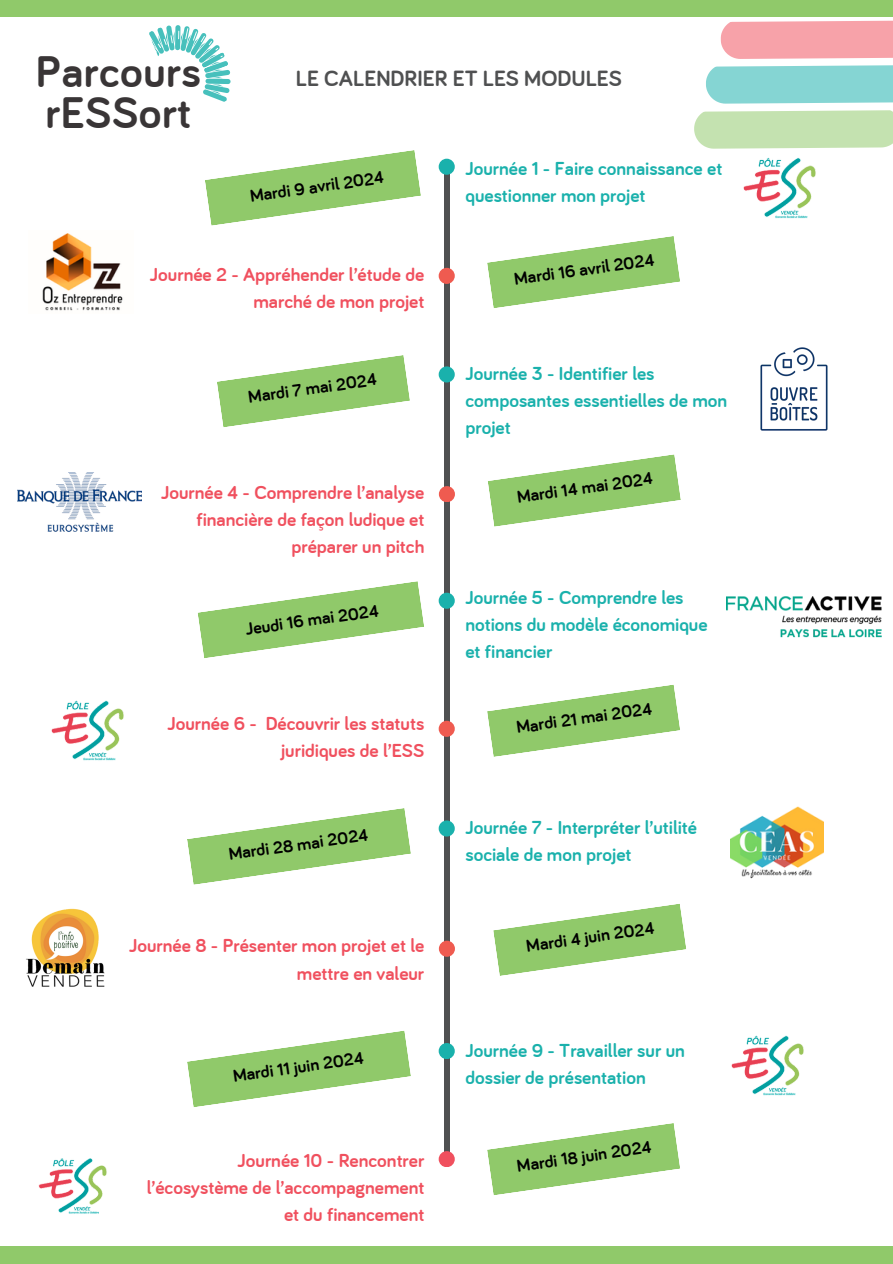
<style>
.page{position:relative;width:893px;height:1264px;background:#fff}
.page>*{position:absolute;margin:0;border:0;box-sizing:border-box;transform-origin:0 0}
.t1{font:700 45.9px/41.2px "Bariol";letter-spacing:.01em;color:#393536}
.t2{font:700 22.8px "Bariol";color:#4f5051}
.t3{font:700 19.5px/27px "Bariol";color:#f0505e;text-align:right}
.t4{font:700 19.5px/27px "Bariol";color:#1ab1ac}
.t5{font:700 18px "Bariol";color:#000}
</style>
<div class="page">
<img style="left:743px;top:158px;width:73px;height:61px">
<svg style="left:205px;top:150px;width:216px;height:76px"></svg>
<img style="left:26px;top:908px;width:79px;height:79px">
<svg style="left:187px;top:808px;width:224px;height:76px"></svg>
<img style="left:730px;top:806px;width:93px;height:73px">
<svg style="left:487px;top:685px;width:193px;height:72px"></svg>
<img style="left:51px;top:700px;width:73px;height:61px">
<svg style="left:198px;top:581px;width:226px;height:77px"></svg>
<div style="left:444px;top:163px;width:6px;height:995px;background:#4f5051"></div>
<div style="left:438px;top:159px;width:16px;height:15px;background:#1ab1ac;border-radius:50%"></div>
<svg style="left:487px;top:236px;width:193px;height:72px"></svg>
<div style="left:438px;top:268px;width:16px;height:15px;background:#ef5b50;border-radius:50%"></div>
<svg style="left:217px;top:355px;width:193px;height:72px"></svg>
<div style="left:438px;top:366px;width:16px;height:16px;background:#1ab1ac;border-radius:50%"></div>
<img style="left:726px;top:596px;width:155px;height:42px">
<svg style="left:488px;top:454px;width:192px;height:73px"></svg>
<div style="left:439px;top:486px;width:15px;height:16px;background:#ef5b50;border-radius:50%"></div>
<div style="left:438px;top:592px;width:16px;height:16px;background:#1ab1ac;border-radius:50%"></div>
<div style="left:438px;top:720px;width:16px;height:16px;background:#ef5b50;border-radius:50%"></div>
<div style="left:438px;top:820px;width:16px;height:16px;background:#1ab1ac;border-radius:50%"></div>
<div style="left:438px;top:1151px;width:16px;height:15px;background:#f0505e;border-radius:50%"></div>
<div style="left:0;top:0;width:892px;height:17px;background:#90c96a"></div>
<div style="left:0;top:1246px;width:892px;height:17px;background:#90c96a"></div>
<img style="left:38px;top:1158px;width:69px;height:56px">
<svg style="left:694px;top:110px;width:198px;height:39px;background:#c7e3b5"></svg>
<svg style="left:706px;top:65px;width:186px;height:39px;background:#8dd7d5"></svg>
<svg style="left:720px;top:20px;width:172px;height:39px;background:#f7a8af"></svg>
<svg style="left:149px;top:25px;width:82px;height:77px"></svg>
<div style="left:439px;top:940px;width:15px;height:16px;background:#ef5b50;border-radius:50%"></div>
<svg style="left:493px;top:904px;width:193px;height:72px"></svg>
<img style="left:760px;top:347px;width:68px;height:84px">
<img style="left:18px;top:472px;width:124px;height:59px">
<img style="left:731px;top:1035px;width:73px;height:61px">
<svg style="left:187px;top:1031px;width:224px;height:76px"></svg>
<div style="left:438px;top:1043px;width:16px;height:15px;background:#1ab1ac;border-radius:50%"></div>
<svg style="left:487px;top:1123px;width:193px;height:72px"></svg>
<img style="left:42px;top:233px;width:81px;height:78px">
<p class="t1" style="left:36px;top:49px;width:166px">Parcours rESSort</p>
<p class="t2" style="left:296px;top:63px;width:327px">LE CALENDRIER ET LES MODULES</p>
<h1 class="t5" style="left:248px;top:184px;width:136px;rotate:-8deg">Mardi 9 avril 2024</h1>
<p class="t4" style="left:465px;top:155px;width:258px">Journée 1 - Faire connaissance et questionner mon projet</p>
<p class="t3" style="left:150px;top:260px;width:276px">Journée 2 - Appréhender l’étude de marché de mon projet</p>
<p class="t5" style="left:247px;top:385px;width:131px;rotate:-8deg">Mardi 7 mai 2024</p>
<p class="t3" style="left:161px;top:478px;width:265px">Journée 4 - Comprendre l’analyse financière de façon ludique et préparer un pitch</p>
<p class="t5" style="left:244px;top:617px;width:136px;rotate:-8deg">Jeudi 16 mai 2024</p>
<p class="t3" style="left:167px;top:709px;width:258px">Journée 6 - Découvrir les statuts juridiques de l’ESS</p>
<p class="t5" style="left:227px;top:842px;width:142px;rotate:-8deg">Mardi 28 mai 2024</p>
<p class="t3" style="left:129px;top:931px;width:297px">Journée 8 - Présenter mon projet et le</p>
<p class="t3" style="left:297px;top:958px;width:129px">mettre en valeur</p>
<p class="t5" style="left:231px;top:1063px;width:133px;rotate:-8deg">Mardi 11 juin 2024</p>
<p class="t3" style="left:237px;top:1146px;width:188px">Journée 10 - Rencontrer</p>
<p class="t3" style="left:147px;top:1173px;width:279px">l’écosystème de l’accompagnement et du financement</p>
<p class="t5" style="left:512px;top:267px;width:143px;rotate:-8deg">Mardi 16 avril 2024</p>
<p class="t4" style="left:465px;top:359px;width:263px">Journée 3 - Identifier les composantes essentielles de mon projet</p>
<p class="t5" style="left:515px;top:485px;width:138px;rotate:-8deg">Mardi 14 mai 2024</p>
<p class="t4" style="left:465px;top:584px;width:243px">Journée 5 - Comprendre les notions du modèle économique et financier</p>
<p class="t5" style="left:515px;top:715px;width:138px;rotate:-8deg">Mardi 21 mai 2024</p>
<p class="t4" style="left:465px;top:813px;width:233px">Journée 7 - Interpréter l’utilité</p>
<p class="t4" style="left:465px;top:840px;width:167px">sociale de mon projet</p>
<p class="t5" style="left:524px;top:933px;width:131px;rotate:-8deg">Mardi 4 juin 2024</p>
<p class="t4" style="left:465px;top:1036px;width:221px">Journée 9 - Travailler sur un</p>
<p class="t4" style="left:465px;top:1063px;width:182px">dossier de présentation</p>
<p class="t5" style="left:515px;top:1153px;width:137px;rotate:-8deg">Mardi 18 juin 2024</p>
</div>
